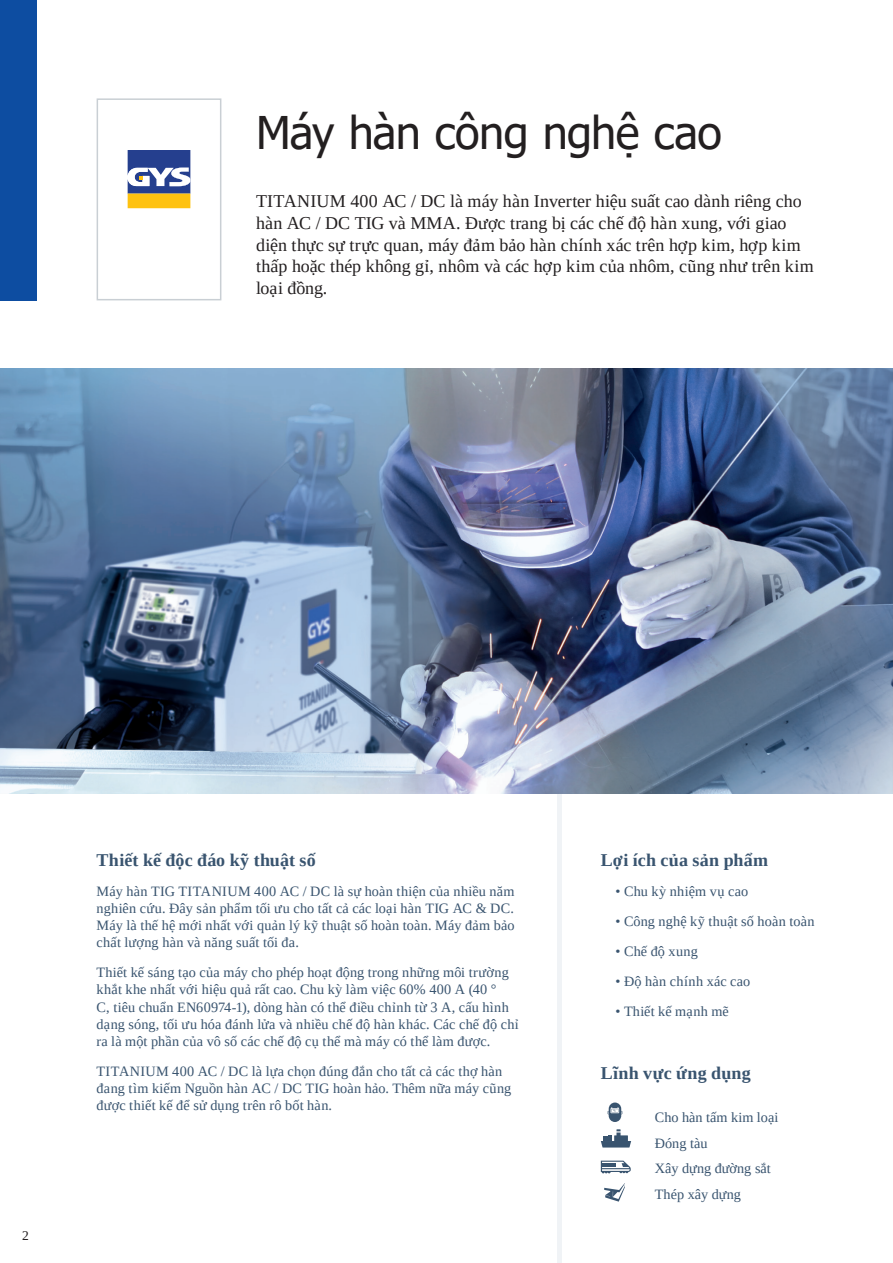
<style>
.page{position:relative;width:893px;height:1263px;background:#fff}
.page>*{position:absolute;margin:0;border:0;box-sizing:border-box;transform-origin:0 0}
.t1{font:45px "Tahoma";letter-spacing:-.01em;color:#231f20}
.titre{font:18px/21.6px "Tinos";letter-spacing:.005em;color:#231f20}
.chapo_labeur{font:700 18px "Tinos";letter-spacing:.01em;color:#39546f}
.chapo_labeur-2{font:14.25px/17.1px "Tinos";letter-spacing:.01em;color:#39546f}
.titre-2{font:14.25px "Tinos";color:#39546f}
.t2{font:13.5px "Tinos";color:#231f20}
</style>
<div class="page">
<div style="left:97px;top:98px;width:124px;height:202px;background:#fff;border:2px solid #c9cfd4"></div>
<div style="left:128px;top:194px;width:62px;height:14px;background:#fec210"></div>
<svg style="left:128px;top:150px;width:62px;height:44px"></svg>
<div style="left:0;top:0;width:36px;height:300px;background:#0d4da1"></div>
<svg style="left:608px;top:1102px;width:14px;height:20px"></svg>
<svg style="left:601px;top:1129px;width:30px;height:18px"></svg>
<svg style="left:601px;top:1160px;width:30px;height:13px"></svg>
<svg style="left:604px;top:1183px;width:21px;height:18px"></svg>
<div style="left:557px;top:793px;width:5px;height:470px;background:#f0f3f6"></div>
<img style="left:0;top:368px;width:893px;height:425px">
<p class="t1" style="left:256px;top:102px;width:467px">Máy hàn công nghệ cao</p>
<p class="titre" style="left:256px;top:190px;width:559px">TITANIUM 400 AC / DC là máy hàn Inverter hiệu suất cao dành riêng cho hàn AC / DC TIG và MMA. Được trang bị các chế độ hàn xung, với giao diện thực sự trực quan, máy đảm bảo hàn chính xác trên hợp kim, hợp kim thấp hoặc thép không gỉ, nhôm và các hợp kim của nhôm, cũng như trên kim loại đồng.</p>
<p class="t2" style="left:22px;top:1226px;width:8px">2</p>
<p class="chapo_labeur" style="left:97px;top:848px;width:221px">Thiết kế độc đáo kỹ thuật số</p>
<p class="chapo_labeur-2" style="left:97px;top:883px;width:420px;text-align:justify">Máy hàn TIG TITANIUM 400 AC / DC là sự hoàn thiện của nhiều năm nghiên cứu. Đây sản phẩm tối ưu cho tất cả các loại hàn TIG AC &amp; DC.<br>Máy là thế hệ mới nhất với quản lý kỹ thuật số hoàn toàn. Máy đảm bảo chất lượng hàn và năng suất tối đa.</p>
<p class="chapo_labeur-2" style="left:97px;top:964px;width:424px">Thiết kế sáng tạo của máy cho phép hoạt động trong những môi trường khắt khe nhất với hiệu quả rất cao. Chu kỳ làm việc 60% 400 A (40 °<br>C, tiêu chuẩn EN60974-1), dòng hàn có thể điều chỉnh từ 3 A, cấu hình dạng sóng, tối ưu hóa đánh lửa và nhiều chế độ hàn khác. Các chế độ chỉ ra là một phần của vô số các chế độ cụ thể mà máy có thể làm được.</p>
<p class="chapo_labeur-2" style="left:97px;top:1062px;width:416px">TITANIUM 400 AC / DC là lựa chọn đúng đắn cho tất cả các thợ hàn đang tìm kiếm Nguồn hàn AC / DC TIG hoàn hảo. Thêm nữa máy cũng được thiết kế để sử dụng trên rô bốt hàn.</p>
<p class="chapo_labeur" style="left:601px;top:848px;width:169px">Lợi ích của sản phẩm</p>
<p class="chapo_labeur-2" style="left:601px;top:883px;width:149px">✔ • Chu kỳ nhiệm vụ cao</p>
<p class="chapo_labeur-2" style="left:601px;top:913px;width:215px">✔ • Công nghệ kỹ thuật số hoàn toàn</p>
<p class="chapo_labeur-2" style="left:601px;top:942px;width:99px">✔ • Chế độ xung</p>
<p class="chapo_labeur-2" style="left:601px;top:972px;width:151px">✔ • Độ hàn chính xác cao</p>
<p class="chapo_labeur-2" style="left:601px;top:1002px;width:130px">✔ • Thiết kế mạnh mẽ</p>
<p class="chapo_labeur" style="left:601px;top:1061px;width:151px">Lĩnh vực ứng dụng</p>
<p class="titre-2" style="left:655px;top:1108px;width:125px">Cho hàn tấm kim loại</p>
<p class="titre-2" style="left:655px;top:1133px;width:54px">Đóng tàu</p>
<p class="titre-2" style="left:655px;top:1159px;width:117px">Xây dựng đường sắt</p>
<p class="titre-2" style="left:655px;top:1185px;width:88px">Thép xây dựng</p>
</div>
